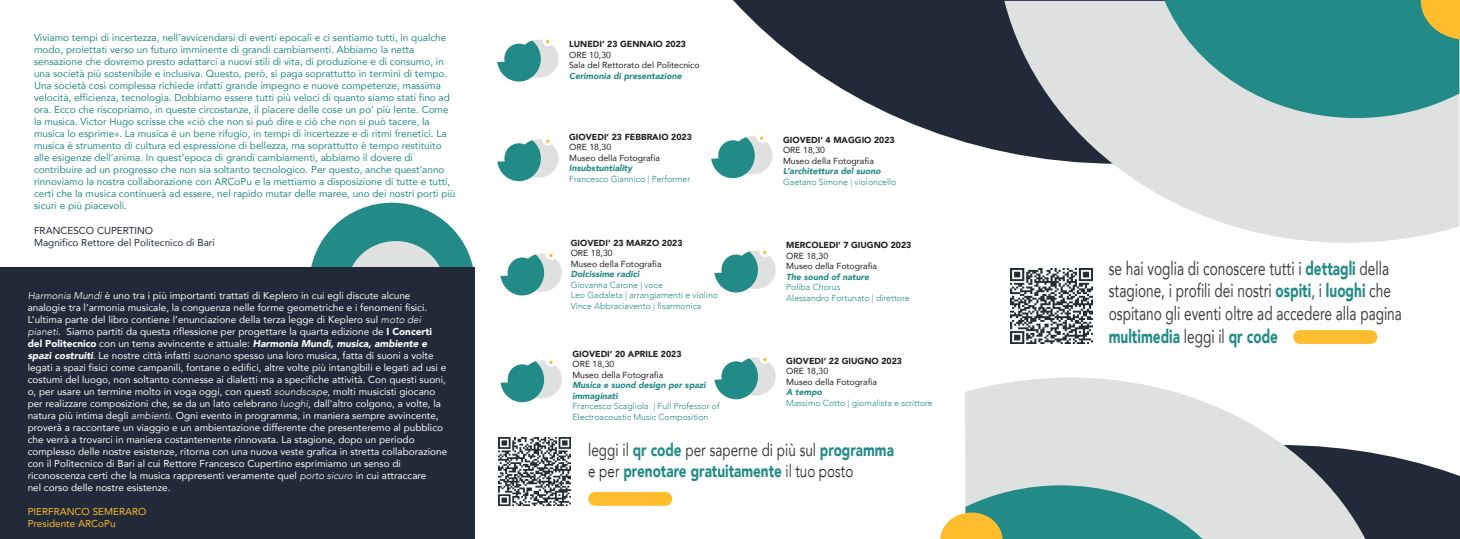
<style>
.page{position:relative;width:1460px;height:539px;background:#fff}
.page>*{position:absolute;margin:0;border:0;box-sizing:border-box;transform-origin:0 0}
.t1{font:18.88px/22.6px "Avenir";color:#3e3e3e;scale:.72 1}
.t2{font:900 17.5px/21px "Avenir";color:#238b87;scale:.77 1}
.t3{font:10px/12px "Avenir";color:#fff}
.t4{font:10px/12px "Avenir";color:#238b87}
.t5{font:10px/12px "Avenir";color:#222938}
.t6{font:10px/12px "Avenir";color:#fdbd2d}
.t7{font:300 8.75px/10.5px "Avenir";color:#238b87}
.t8{font:8.75px/10.5px "Avenir";color:#231f20}
.t9{font:900 8.75px "Avenir";color:#231f20}
.t10{font:italic 900 8.75px/10.5px "Avenir";color:#238b87}
.s1{font-weight:300;font-style:italic}
.s2{font-weight:900}
.s3{font-weight:900;font-style:italic}
.s4{font-weight:400;color:#3e3e3e}
.s5{font-weight:300;color:#231f20}
.s6{font-weight:900;color:#238b87}
</style>
<div class="page">
<div style="left:309px;top:203px;width:166px;height:162px;background:#238b87;border-radius:50%"></div>
<div style="left:347px;top:241px;width:97px;height:91px;background:#dfe1e1;border-radius:50%"></div>
<div style="left:588px;top:492px;width:84px;height:13px;background:#fdbd2d;border-radius:7px"></div>
<svg style="left:733px;top:0;width:431px;height:158px;fill:#222938"></svg>
<svg style="left:1004px;top:1px;width:455px;height:242px;fill:#dfe1e1"></svg>
<svg style="left:1164px;top:0;width:295px;height:118px;background:#4a9c99"></svg>
<svg style="left:497px;top:40px;width:61px;height:41px"></svg>
<svg style="left:497px;top:139px;width:62px;height:42px"></svg>
<svg style="left:500px;top:253px;width:62px;height:42px"></svg>
<svg style="left:500px;top:360px;width:62px;height:42px"></svg>
<svg style="left:711px;top:136px;width:61px;height:42px"></svg>
<svg style="left:714px;top:250px;width:62px;height:42px"></svg>
<svg style="left:714px;top:357px;width:62px;height:42px"></svg>
<svg style="left:1421px;top:0;width:39px;height:40px;background:#c7b043"></svg>
<svg style="left:965px;top:377px;width:317px;height:67px;fill:#dfe1e1"></svg>
<svg style="left:940px;top:444px;width:520px;height:95px;background:#99acab"></svg>
<div style="left:1293px;top:330px;width:84px;height:14px;background:#fdbd2d;border-radius:7px"></div>
<div style="left:0;top:267px;width:475px;height:272px;background:#222938"></div>
<img style="left:1011px;top:268px;width:81px;height:75px">
<img style="left:499px;top:437px;width:71px;height:68px">
<p class="t4" style="left:34px;top:32px;width:423px">Viviamo tempi di incertezza, nell’avvicendarsi di eventi epocali e ci sentiamo tutti, in qualche modo, proiettati verso un futuro imminente di grandi cambiamenti. Abbiamo la netta sensazione che dovremo presto adattarci a nuovi stili di vita, di produzione e di consumo, in una società più sostenibile e inclusiva. Questo, però, si paga soprattutto in termini di tempo.<br>Una società così complessa richiede infatti grande impegno e nuove competenze, massima velocità, efficienza, tecnologia. Dobbiamo essere tutti più veloci di quanto siamo stati fino ad ora. Ecco che riscopriamo, in queste circostanze, il piacere delle cose un po' più lente. Come la musica. Victor Hugo scrisse che «ciò che non si può dire e ciò che non si può tacere, la musica lo esprime». La musica è un bene rifugio, in tempi di incertezze e di ritmi frenetici. La musica è strumento di cultura ed espressione di bellezza, ma soprattutto è tempo restituito alle esigenze dell’anima. In quest’epoca di grandi cambiamenti, abbiamo il dovere di contribuire ad un progresso che non sia soltanto tecnologico. Per questo, anche quest’anno rinnoviamo la nostra collaborazione con ARCoPu e la mettiamo a disposizione di tutte e tutti, certi che la musica continuerà ad essere, nel rapido mutar delle maree, uno dei nostri porti più sicuri e più piacevoli.</p>
<p class="t5" style="left:34px;top:224px;width:182px">FRANCESCO CUPERTINO<br>Magnifico Rettore del Politecnico di Bari</p>
<p class="t3" style="left:28px;top:289px;width:421px"><span class="s1">Harmonia Mundi</span> è uno tra i più importanti trattati di Keplero in cui egli discute alcune analogie tra l’armonia musicale, la conguenza nelle forme geometriche e i fenomeni fisici.<br>L’ultima parte del libro contiene l’enunciazione della terza legge di Keplero sul <span class="s1">moto dei pianeti</span>. Siamo partiti da questa riflessione per progettare la quarta edizione de <span class="s2">I Concerti del Politecnico</span> con un tema avvincente e attuale: <span class="s3">Harmonia Mundi, musica, ambiente e spazi costruiti</span>. Le nostre città infatti <span class="s1">suonano</span> spesso una loro musica, fatta di suoni a volte legati a spazi fisici come campanili, fontane o edifici, altre volte più intangibili e legati ad usi e costumi del luogo, non soltanto connesse ai dialetti ma a specifiche attività. Con questi suoni, o, per usare un termine molto in voga oggi, con questi <span class="s1">soundscape</span>, molti musicisti giocano per realizzare composizioni che, se da un lato celebrano <span class="s1">luoghi</span>, dall'altro colgono, a volte, la natura più intima degli <span class="s1">ambienti</span>. Ogni evento in programma, in maniera sempre avvincente, proverà a raccontare un viaggio e un ambientazione differente che presenteremo al pubblico che verrà a trovarci in maniera costantemente rinnovata. La stagione, dopo un periodo complesso delle nostre esistenze, ritorna con una nuova veste grafica in stretta collaborazione con il Politecnico di Bari al cui Rettore Francesco Cupertino esprimiamo un senso di riconoscenza certi che la musica rappresenti veramente quel <span class="s1">porto sicuro</span> in cui attraccare<br>nel corso delle nostre esistenze.</p>
<p class="t6" style="left:28px;top:505px;width:120px">PIERFRANCO SEMERARO<br>Presidente ARCoPu</p>
<p class="t9" style="left:569px;top:37px;width:119px">LUNEDI’ 23 GENNAIO 2023</p>
<p class="t8" style="left:569px;top:49px;width:132px">ORE 10,30<br>Sala del Rettorato del Politecnico</p>
<p class="t10" style="left:569px;top:71px;width:114px">Cerimonia di presentazione</p>
<p class="t9" style="left:569px;top:129px;width:124px">GIOVEDI’ 23 FEBBRAIO 2023</p>
<p class="t8" style="left:569px;top:141px;width:92px">ORE 18,30<br>Museo della Fotografia</p>
<p class="t10" style="left:569px;top:163px;width:65px">Insubstuntiality</p>
<p class="t7" style="left:569px;top:173px;width:123px">Francesco Giannico | Performer</p>
<p class="t9" style="left:571px;top:235px;width:113px">GIOVEDI’ 23 MARZO 2023</p>
<p class="t8" style="left:571px;top:248px;width:92px">ORE 18,30<br>Museo della Fotografia</p>
<p class="t10" style="left:571px;top:269px;width:70px">Dolcissime radici</p>
<p class="t7" style="left:571px;top:279px;width:149px">Giovanna Carone | voce<br>Leo Gadaleta | arrangiamenti e violino<br>Vince Abbraciavento | fisarmonica</p>
<p class="t9" style="left:572px;top:346px;width:111px">GIOVEDI’ 20 APRILE 2023</p>
<p class="t8" style="left:572px;top:359px;width:92px">ORE 18,30<br>Museo della Fotografia</p>
<p class="t10" style="left:572px;top:380px;width:135px">Musica e suond design per spazi immaginati</p>
<p class="t7" style="left:572px;top:401px;width:149px">Francesco Scagliola | Full Professor of<br>Electroacoustic Music Composition</p>
<p class="t9" style="left:783px;top:132px;width:113px">GIOVEDI’ 4 MAGGIO 2023</p>
<p class="t8" style="left:783px;top:145px;width:92px">ORE 18,30<br>Museo della Fotografia</p>
<p class="t10" style="left:783px;top:166px;width:99px">L’architettura del suono</p>
<p class="t7" style="left:783px;top:177px;width:115px">Gaetano Simone | violoncello</p>
<p class="t9" style="left:786px;top:238px;width:127px">MERCOLEDI’ 7 GIUGNO 2023</p>
<p class="t8" style="left:786px;top:250px;width:92px">ORE 18,30<br>Museo della Fotografia</p>
<p class="t10" style="left:786px;top:271px;width:84px">The sound of nature</p>
<p class="t7" style="left:786px;top:282px;width:125px">Poliba Chorus<br>Alessandro Fortunato | direttore</p>
<p class="t9" style="left:786px;top:353px;width:117px">GIOVEDI’ 22 GIUGNO 2023</p>
<p class="t8" style="left:786px;top:366px;width:92px">ORE 18,30<br>Museo della Fotografia</p>
<p class="t10" style="left:786px;top:387px;width:37px">A tempo</p>
<p class="t7" style="left:786px;top:397px;width:148px">Massimo Cotto | giornalista e scrittore</p>
<h2 class="t2" style="left:588px;top:438px;width:399px"><span class="s4">leggi il</span> qr code <span class="s4">per saperne di più sul</span> programma <span class="s5">e per</span> prenotare gratuitamente <span class="s5">il tuo posto</span></h2>
<h1 class="t1" style="left:1109px;top:256px;width:409px">se hai voglia di conoscere tutti i <span class="s6">dettagli</span> della stagione, i profili dei nostri <span class="s6">ospiti</span>, i <span class="s6">luoghi</span> che ospitano gli eventi oltre ad accedere alla pagina <span class="s6">multimedia</span> leggi il <span class="s6">qr code</span></h1>
</div>
